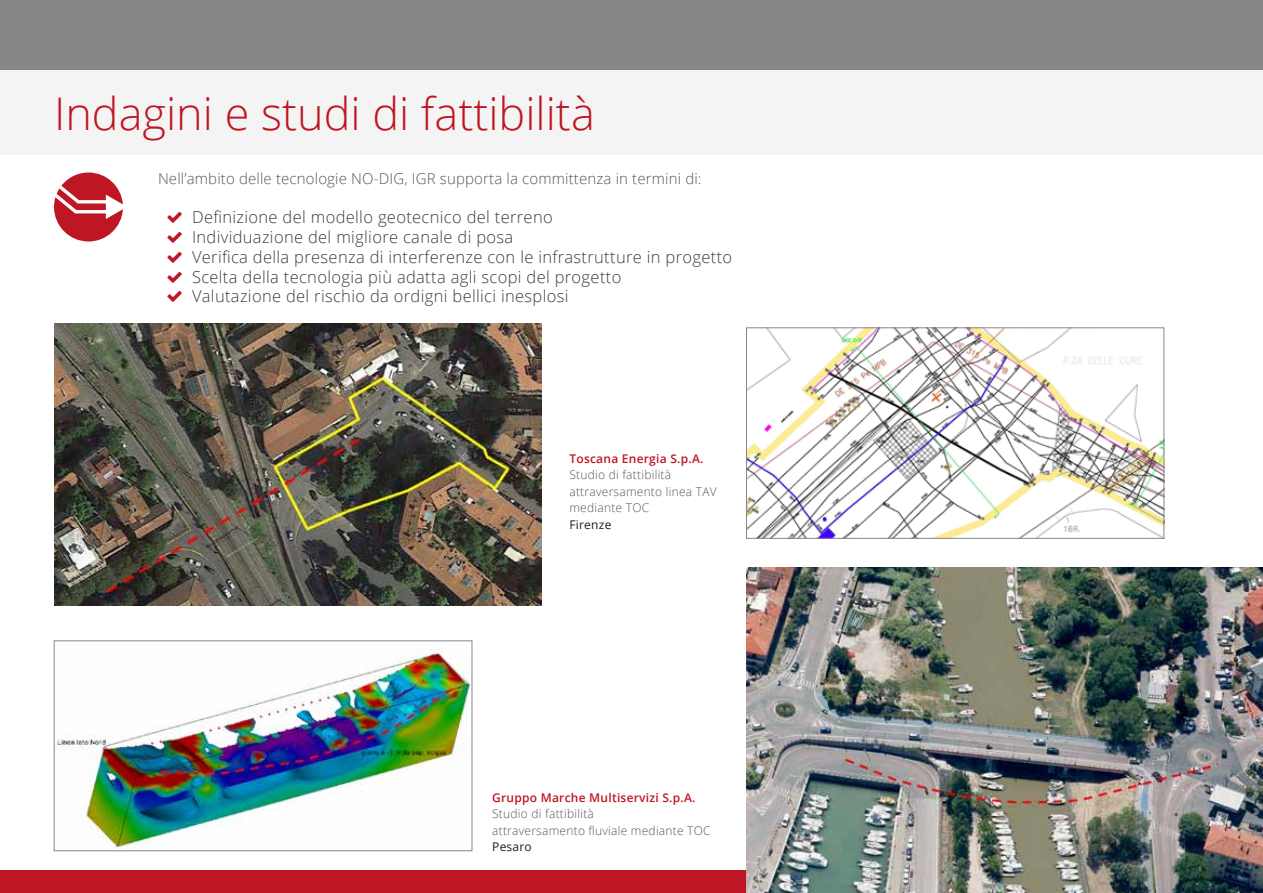
<style>
.page{position:relative;width:1263px;height:893px;background:#fff}
.page>*{position:absolute;margin:0;border:0;box-sizing:border-box;transform-origin:0 0}
.t1{font:300 45px "Open Sans";color:#be1622}
.t2{font:300 16.5px/19.8px "Open Sans";letter-spacing:.02em;color:#3c3c3b}
.t3{font:300 15px "Open Sans";letter-spacing:.01em;color:#575756}
.t4{font:300 12px/16.5px "Open Sans";letter-spacing:.02em;color:#575756}
.t5{font:600 12px "Open Sans";letter-spacing:.02em;color:#be1622}
.t6{font:12px "Open Sans";letter-spacing:.02em;color:#1d1d1b}
</style>
<div class="page">
<div style="left:0;top:0;width:1263px;height:70px;background:#878787"></div>
<div style="left:0;top:870px;width:1263px;height:23px;background:#be1622"></div>
<div style="left:0;top:70px;width:1263px;height:85px;background:#f4f4f4"></div>
<img style="left:748px;top:330px;width:414px;height:206px">
<div style="left:746px;top:328px;width:418px;height:210px;border:1px solid #878787"></div>
<svg style="left:54px;top:172px;width:69px;height:69px"></svg>
<img style="left:54px;top:324px;width:487px;height:282px">
<img style="left:57px;top:644px;width:413px;height:204px">
<div style="left:54px;top:641px;width:418px;height:210px;border:1px solid #878787"></div>
<img style="left:746px;top:568px;width:517px;height:325px">
<h1 class="t1" style="left:54px;top:82px;width:542px">Indagini e studi di fattibilità</h1>
<p class="t3" style="left:158px;top:168px;width:545px">Nell’ambito delle tecnologie NO-DIG, IGR supporta la committenza in termini di:</p>
<p class="t2" style="left:192px;top:207px;width:542px">Definizione del modello geotecnico del terreno<br>Individuazione del migliore canale di posa<br>Verifica della presenza di interferenze con le infrastrutture in progetto Scelta della tecnologia più adatta agli scopi del progetto<br>Valutazione del rischio da ordigni bellici inesplosi</p>
<p class="t5" style="left:569px;top:450px;width:136px">Toscana Energia S.p.A.</p>
<p class="t4" style="left:569px;top:466px;width:149px">Studio di fattibilità attraversamento linea TAV mediante TOC</p>
<p class="t6" style="left:569px;top:516px;width:44px">Firenze</p>
<p class="t5" style="left:492px;top:789px;width:205px">Gruppo Marche Multiservizi S.p.A.</p>
<p class="t4" style="left:492px;top:805px;width:220px">Studio di fattibilità<br>attraversamento fluviale mediante TOC</p>
<p class="t6" style="left:492px;top:839px;width:41px">Pesaro</p>
</div>
